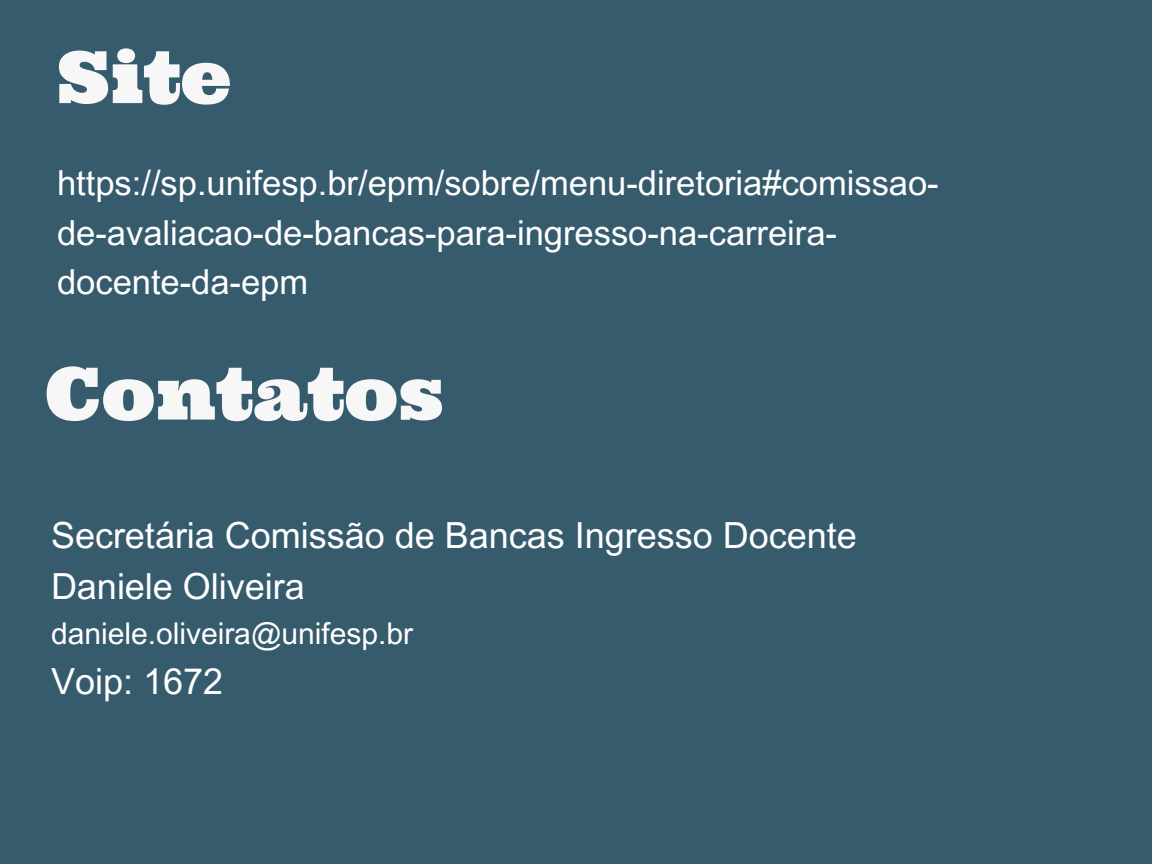
<style>
.page{position:relative;width:1152px;height:864px;background:#365b6d}
.page>*{position:absolute;margin:0;border:0;box-sizing:border-box;transform-origin:0 0}
.t1{font:72px "Ultra";color:#f7f7f7}
.t2{font:36px "Arial MT Pro";color:#fff}
.t3{font:34.5px/49.5px "Arial MT Pro";color:#fff}
.t4{font:30px "Arial MT Pro";color:#fff}
</style>
<div class="page">
<p class="t1" style="left:57px;top:31px;width:176px">Site</p>
<p class="t3" style="left:57px;top:163px;width:883px">https://sp.unifesp.br/epm/sobre/menu-diretoria#comissao&shy;de-avaliacao-de-bancas-para-ingresso-na-carreira&shy;docente-da-epm</p>
<p class="t1" style="left:45px;top:347px;width:401px">Contatos</p>
<p class="t2" style="left:51px;top:522px;width:807px">Secretária Comissão de Bancas Ingresso Docente</p>
<p class="t2" style="left:51px;top:573px;width:255px">Daniele Oliveira</p>
<p class="t4" style="left:51px;top:623px;width:364px">daniele.oliveira@unifesp.br</p>
<p class="t2" style="left:51px;top:668px;width:174px">Voip: 1672</p>
</div>
